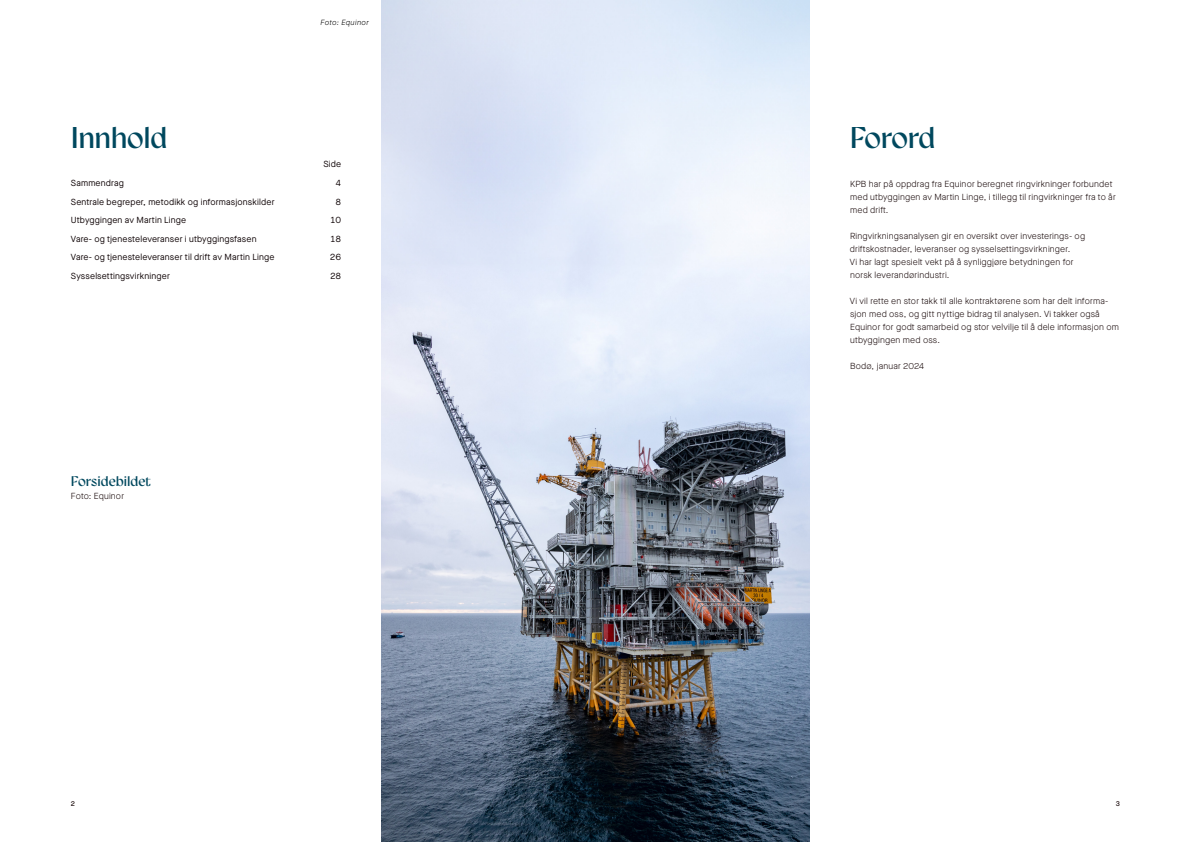
<style>
.page{position:relative;width:1191px;height:842px;background:#fff}
.page>*{position:absolute;margin:0;border:0;box-sizing:border-box;transform-origin:0 0}
.t1{font:300 30px "Gyst Variable Roman";letter-spacing:-.015em;color:#00485e}
.t2{font:300 14px "Gyst Variable Roman";color:#00485e}
.t3{font:300 8.8px/13px "Maison Neue";letter-spacing:.02em;color:#150506}
.t4{font:8.8px "Maison Neue";letter-spacing:.02em;color:#120709}
.t5{font:italic 300 7.5px "Maison Neue";letter-spacing:.045em;color:#000}
.t6{font:500 7px "Maison Neue";color:#150506}
</style>
<div class="page">
<img style="left:382px;top:0;width:427px;height:842px">
<p class="t5" style="left:320px;top:18px;width:50px">Foto: Equinor</p>
<h1 class="t1" style="left:71px;top:121px;width:98px">Innhold</h1>
<h1 class="t1" style="left:849px;top:121px;width:87px">Forord</h1>
<p class="t4" style="left:323px;top:158px;width:19px">Side</p>
<p class="t4" style="left:71px;top:177px;width:54px">Sammendrag</p>
<p class="t4" style="left:335px;top:177px;width:7px">4</p>
<p class="t4" style="left:71px;top:196px;width:205px">Sentrale begreper, metodikk og informasjonskilder</p>
<p class="t4" style="left:335px;top:196px;width:7px">8</p>
<p class="t4" style="left:71px;top:214px;width:117px">Utbyggingen av Martin Linge</p>
<p class="t4" style="left:330px;top:214px;width:12px">10</p>
<p class="t4" style="left:71px;top:233px;width:187px">Vare- og tjenesteleveranser i utbyggingsfasen</p>
<p class="t4" style="left:330px;top:233px;width:13px">18</p>
<p class="t4" style="left:71px;top:251px;width:205px">Vare- og tjenesteleveranser til drift av Martin Linge</p>
<p class="t4" style="left:330px;top:251px;width:13px">26</p>
<p class="t4" style="left:71px;top:270px;width:101px">Sysselsettingsvirkninger</p>
<p class="t4" style="left:330px;top:270px;width:13px">28</p>
<h2 class="t2" style="left:71px;top:473px;width:82px">Forsidebildet</h2>
<p class="t3" style="left:71px;top:489px;width:55px">Foto: Equinor</p>
<p class="t3" style="left:850px;top:177px;width:267px">KPB har på oppdrag fra Equinor beregnet ringvirkninger forbundet med utbyggingen av Martin Linge, i tillegg til ringvirkninger fra to år med drift.</p>
<p class="t3" style="left:850px;top:229px;width:237px">Ringvirkningsanalysen gir en oversikt over investerings- og driftskostnader, leveranser og sysselsettingsvirkninger.<br>Vi har lagt spesielt vekt på å synliggjøre betydningen for norsk leverandørindustri.</p>
<p class="t3" style="left:850px;top:294px;width:270px">Vi vil rette en stor takk til alle kontraktørene som har delt informa&shy;sjon med oss, og gitt nyttige bidrag til analysen. Vi takker også Equinor for godt samarbeid og stor velvilje til å dele informasjon om utbyggingen med oss.</p>
<p class="t3" style="left:850px;top:359px;width:76px">Bodø, januar 2024</p>
<p class="t6" style="left:71px;top:799px;width:6px">2</p>
<p class="t6" style="left:1116px;top:799px;width:6px">3</p>
</div>
